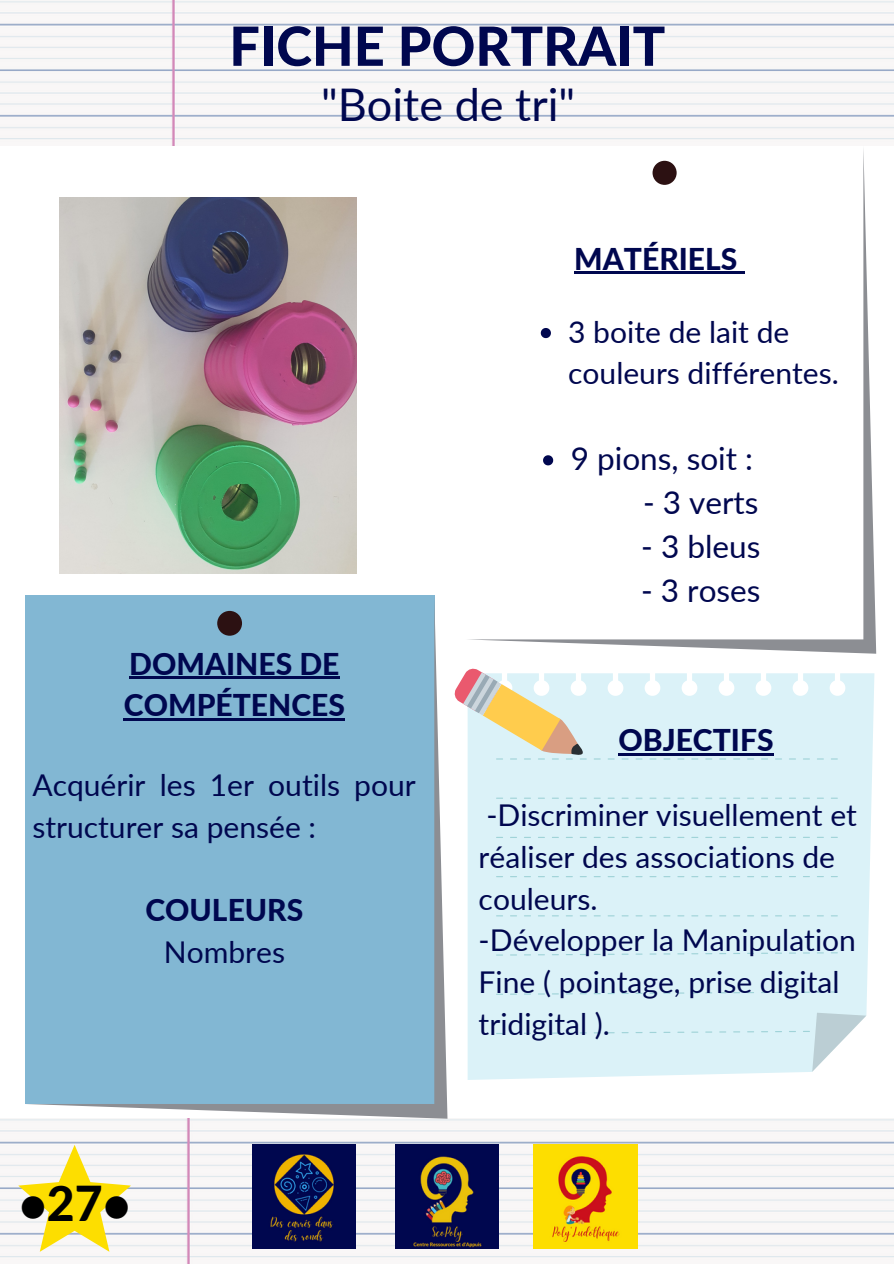
<style>
.page{position:relative;width:894px;height:1264px;background:#fff}
.page>*{position:absolute;margin:0;border:0;box-sizing:border-box;transform-origin:0 0}
.t1{font:800 54px "Lato";color:#00074f}
.t2{font:800 48px "Lato";color:#000}
.t3{font:45px "Lato";color:#00074f}
.t4{font:31.5px "Lato";color:#00074f}
.t5{font:30px/41.7px "Lato";color:#00074f}
.t6{font:800 30px/41.7px "Lato";color:#00074f}
</style>
<div class="page">
<img style="left:0;top:1118px;width:893px;height:145px">
<div style="left:467px;top:673px;width:407px;height:406px;background:#dbf2f8"></div>
<svg style="left:496px;top:797px;width:341px;height:1px"></svg>
<svg style="left:496px;top:836px;width:341px;height:2px"></svg>
<svg style="left:496px;top:876px;width:341px;height:1px"></svg>
<svg style="left:496px;top:915px;width:341px;height:1px"></svg>
<svg style="left:496px;top:952px;width:341px;height:3px"></svg>
<svg style="left:496px;top:991px;width:341px;height:3px"></svg>
<svg style="left:496px;top:1012px;width:370px;height:59px;background:#daf0f5"></svg>
<img style="left:0;top:0;width:893px;height:145px">
<img style="left:395px;top:1144px;width:103px;height:104px">
<img style="left:252px;top:1144px;width:104px;height:104px">
<img style="left:533px;top:1144px;width:104px;height:104px">
<svg style="left:18px;top:1144px;width:113px;height:107px"></svg>
<svg style="left:454px;top:668px;width:383px;height:95px;background:#dee8e5"></svg>
<svg style="left:468px;top:149px;width:407px;height:504px"></svg>
<div style="left:25px;top:595px;width:422px;height:523px;background:#82b7d3"></div>
<img style="left:59px;top:197px;width:297px;height:376px">
<hr style="left:129px;top:676px;width:210px;height:3px;background:#00074f">
<hr style="left:124px;top:718px;width:221px;height:2px;background:#00074f">
<hr style="left:574px;top:272px;width:163px;height:2px;background:#00074f">
<svg style="left:737px;top:272px;width:7px;height:2px"></svg>
<svg style="left:540px;top:328px;width:10px;height:10px"></svg>
<svg style="left:543px;top:455px;width:10px;height:10px"></svg>
<h1 class="t1" style="left:229px;top:12px;width:437px">FICHE PORTRAIT</h1>
<h3 class="t3" style="left:321px;top:77px;width:256px">"Boite de tri"</h3>
<p class="t6" style="left:574px;top:237px;width:165px">MATÉRIELS</p>
<p class="t5" style="left:568px;top:310px;width:272px">3 boite de lait de couleurs différentes.</p>
<p class="t6" style="left:124px;top:642px;width:222px">DOMAINES DE<br>COMPÉTENCES</p>
<p class="t5" style="left:32px;top:764px;width:385px">Acquérir les 1er outils pour structurer sa pensée :</p>
<p class="t6" style="left:145px;top:888px;width:159px">COULEURS</p>
<p class="t5" style="left:164px;top:930px;width:123px">Nombres</p>
<h2 class="t2" style="left:19px;top:1173px;width:113px">•27•</h2>
<p class="t4" style="left:570px;top:439px;width:184px">9 pions, soit :</p>
<p class="t4" style="left:643px;top:483px;width:117px">- 3 verts</p>
<p class="t4" style="left:641px;top:526px;width:121px">- 3 bleus</p>
<p class="t4" style="left:641px;top:570px;width:121px">- 3 roses</p>
<p class="t6" style="left:618px;top:718px;width:156px">OBJECTIFS</p>
<p class="t5" style="left:478px;top:794px;width:379px">-Discriminer visuellement et réaliser des associations de couleurs.<br>-Développer la Manipulation<br>Fine ( pointage, prise digital tridigital ).</p>
</div>
